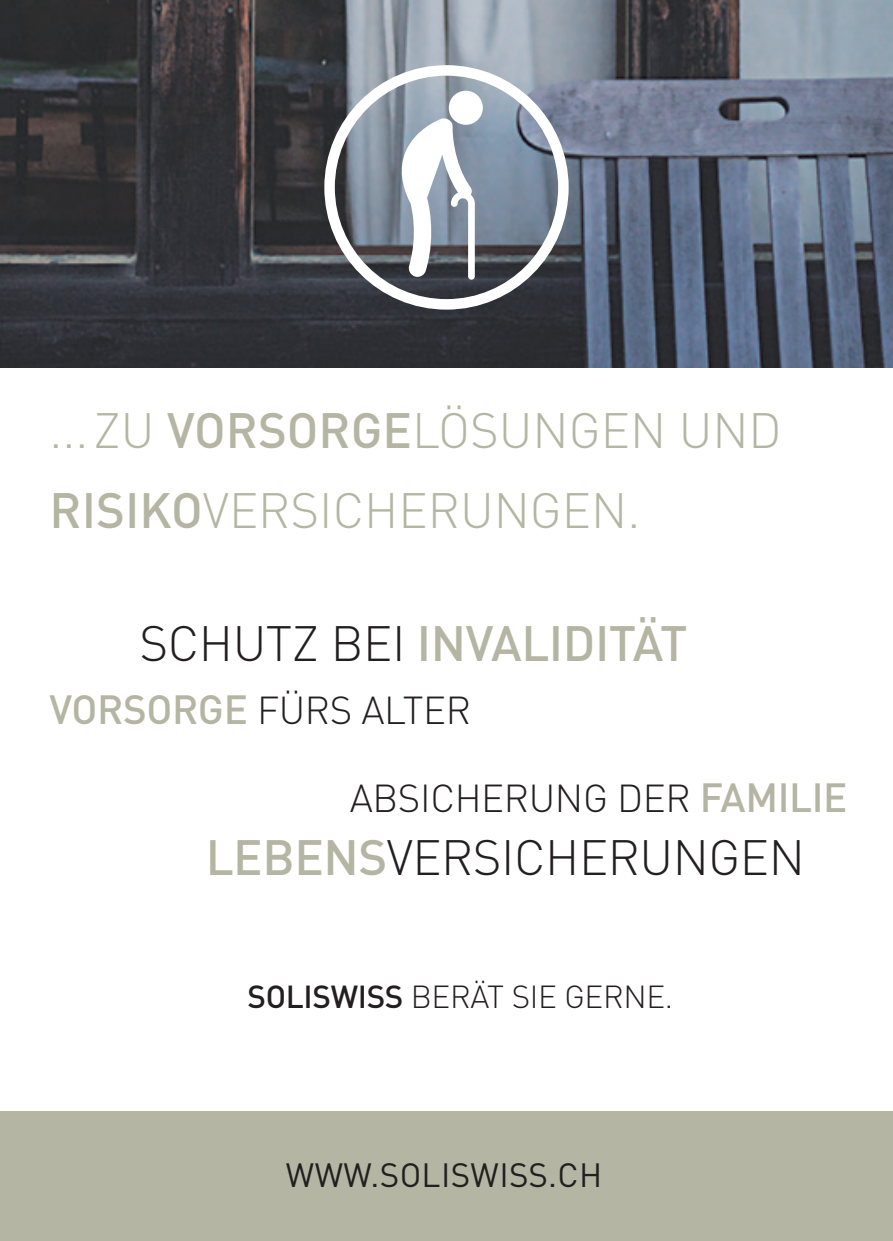
<style>
.page{position:relative;width:893px;height:1241px;background:#fff}
.page>*{position:absolute;margin:0;border:0;box-sizing:border-box;transform-origin:0 0}
.t1{font:300 49px/80.5px "DIN";color:#b4b6a3}
.t2{font:500 49px "DIN";letter-spacing:-.01em;color:#b4b6a3}
.t3{font:300 49px "DIN";letter-spacing:-.01em;color:#231f20}
.t4{font:300 38.5px "DIN";letter-spacing:-.01em;color:#231f20}
.t5{font:33.25px "DIN";letter-spacing:.01em;color:#231f20}
.t6{font:300 31.5px "DIN";letter-spacing:-.01em;color:#231f20}
.s1{font-weight:500}
.s2{font-weight:300;color:#231f20}
.s3{font-weight:500;font-size:40.25px;color:#b4b6a3}
.s4{font-weight:500;color:#b4b6a3}
</style>
<div class="page">
<img style="left:0;top:0;width:893px;height:367px">
<div style="left:324px;top:65px;width:245px;height:244px;border:10px solid #fff;border-radius:50%"></div>
<svg style="left:402px;top:91px;width:81px;height:189px"></svg>
<div style="left:0;top:1111px;width:893px;height:129px;background:#b4b6a3"></div>
<p class="t1" style="left:50px;top:389px;width:734px">... ZU <span class="s1">VORSORGE</span>LÖSUNGEN UND<br><span class="s1">RISIKO</span>VERSICHERUNGEN.</p>
<p class="t2" style="left:140px;top:612px;width:549px"><span class="s2">SCHUTZ BEI</span> INVALIDITÄT</p>
<p class="t4" style="left:50px;top:686px;width:423px"><span class="s3">VORSORGE</span> FÜRS ALTER</p>
<p class="t4" style="left:350px;top:774px;width:499px">ABSICHERUNG DER <span class="s3">FAMILIE</span></p>
<p class="t3" style="left:206px;top:826px;width:601px"><span class="s4">LEBENS</span>VERSICHERUNGEN</p>
<p class="t6" style="left:247px;top:977px;width:427px"><span class="s1">SOLISWISS</span> BERÄT SIE GERNE.</p>
<p class="t5" style="left:286px;top:1154px;width:318px">WWW.SOLISWISS.CH</p>
</div>
